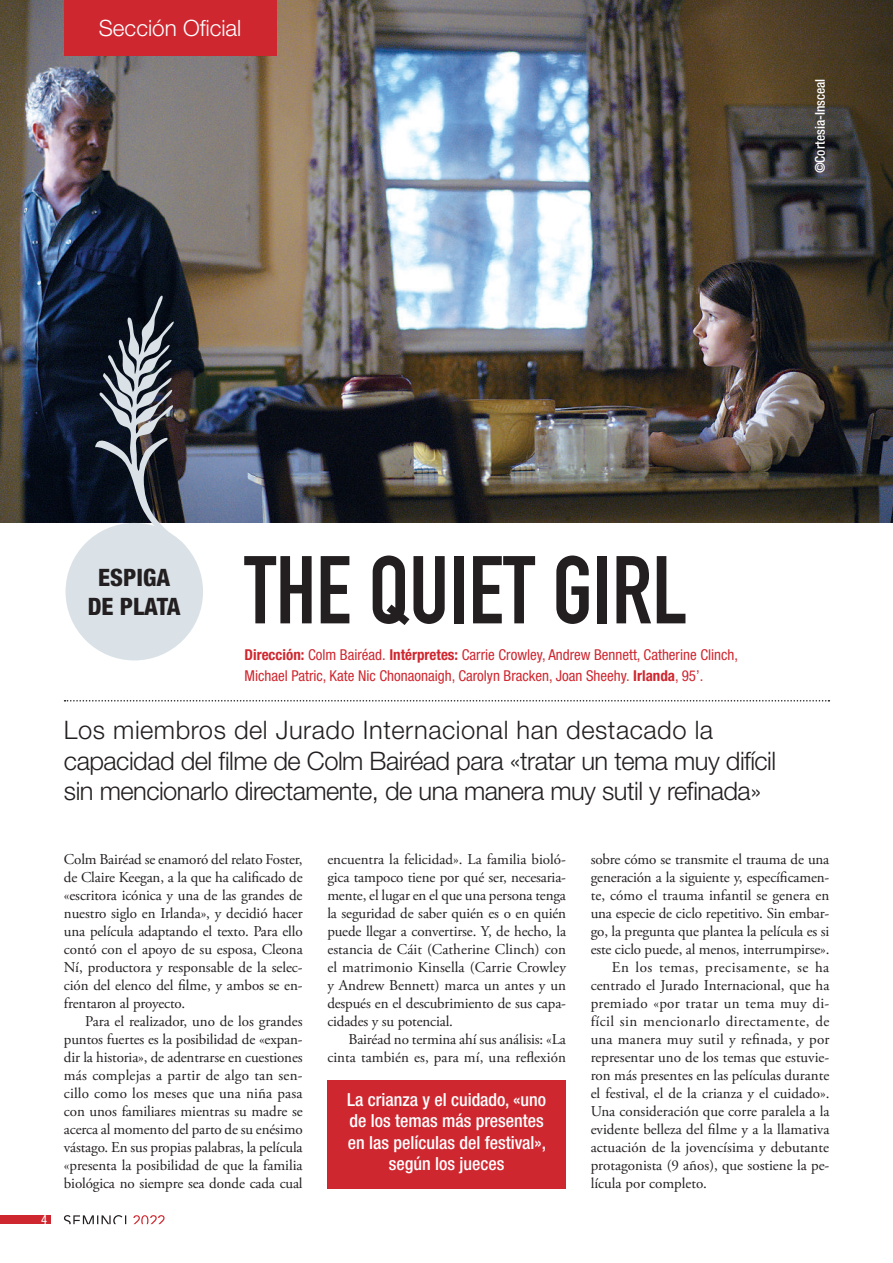
<style>
.page{position:relative;width:893px;height:1263px;background:#fff}
.page>*{position:absolute;margin:0;border:0;box-sizing:border-box;transform-origin:0 0}
.t1{font:94.5px "DIN Engschrift Std";color:#231f20}
.t2{font:300 25.5px/30.6px "Helvetica Neue LT Std";letter-spacing:-.02em;color:#231f20}
.t3{font:800 condensed 24px/28.8px "Helvetica Neue LT Std";color:#231f20;text-align:center}
.t4{font:300 22.5px "Helvetica Neue LT Std";color:#fff}
.t5{font:500 condensed 18px/21.6px "Helvetica Neue LT Std";color:#fff;text-align:center}
.t6{font:15px/18px "Adobe Garamond Pro";color:#231f20;text-align:justify}
.t7{font:condensed 15px/21px "Helvetica Neue LT Std";color:#cf2730}
.t8{font:15px "Adobe Garamond Pro";letter-spacing:.025em;color:#231f20}
.t9{font:15px "Adobe Garamond Pro";letter-spacing:.02em;color:#231f20}
.t10{font:15px "Adobe Garamond Pro";letter-spacing:.035em;color:#231f20}
.t11{font:500 condensed 13.5px "Helvetica Neue LT Std";color:#fff}
.t12{font:condensed 12.75px "Helvetica Neue LT Std";color:#fff}
.s1{font-weight:700}
</style>
<div class="page">
<div style="left:0;top:1215px;width:50px;height:9px;background:#cf2730"></div>
<svg style="left:64px;top:1215px;width:62px;height:9px"></svg>
<svg style="left:133px;top:1215px;width:32px;height:9px"></svg>
<img style="left:0;top:0;width:893px;height:522px">
<svg style="left:65px;top:700px;width:764px;height:1px"></svg>
<div style="left:66px;top:523px;width:137px;height:137px;background:#dae2e7;border-radius:50%"></div>
<svg style="left:92px;top:296px;width:98px;height:255px;background:#4f545d"></svg>
<div style="left:64px;top:0;width:212px;height:55px;background:#cf2730"></div>
<div style="left:327px;top:1080px;width:239px;height:108px;background:#cf2730"></div>
<h3 class="t4" style="left:99px;top:14px;width:144px">Sección Oficial</h3>
<p class="t11" style="left:812px;top:173px;width:96px;rotate:-90deg">©Cortesia-Insceal</p>
<h3 class="t3" style="left:88px;top:562px;width:94px">ESPIGA<br>DE PLATA</h3>
<h1 class="t1" style="left:244px;top:535px;width:444px">THE QUIET GIRL</h1>
<p class="t7" style="left:244px;top:644px;width:495px"><span class="s1">Dirección:</span> Colm Bairéad. <span class="s1">Intérpretes:</span> Carrie Crowley, Andrew Bennett, Catherine Clinch,<br>Michael Patric, Kate Nic Chonaonaigh, Carolyn Bracken, Joan Sheehy. <span class="s1">Irlanda</span>, 95’.</p>
<h2 class="t2" style="left:64px;top:714px;width:714px">Los miembros del Jurado Internacional han destacado la capacidad del filme de Colm Bairéad para «tratar un tema muy difícil sin mencionarlo directamente, de una manera muy sutil y refinada»</h2>
<p class="t12" style="left:41px;top:1212px;width:8px">4</p>
<p class="t6" style="left:64px;top:851px;width:240px">Colm Bairéad se enamoró del relato Foster, de Claire Keegan, a la que ha calificado de «escritora icónica y una de las grandes de nuestro siglo en Irlanda», y decidió hacer una película adaptando el texto. Para ello contó con el apoyo de su esposa, Cleona Ní, productora y responsable de la selec&shy;ción del elenco del filme, y ambos se en&shy;frentaron al proyecto.</p>
<p class="t6" style="left:64px;top:1013px;width:240px;text-indent:21px">Para el realizador, uno de los grandes puntos fuertes es la posibilidad de «expan&shy;dir la historia», de adentrarse en cuestiones más complejas a partir de algo tan sen&shy;cillo como los meses que una niña pasa con unos familiares mientras su madre se acerca al momento del parto de su enésimo vástago. En sus propias palabras, la película «presenta la posibilidad de que la familia biológica no siempre sea donde cada cual</p>
<p class="t6" style="left:327px;top:851px;width:240px">encuentra la felicidad». La familia bioló&shy;gica tampoco tiene por qué ser, necesaria&shy;mente, el lugar en el que una persona tenga la seguridad de saber quién es o en quién puede llegar a convertirse. Y, de hecho, la estancia de Cáit (Catherine Clinch) con el matrimonio Kinsella (Carrie Crowley y Andrew Bennett) marca un antes y un después en el descubrimiento de sus capa&shy;cidades y su potencial.</p>
<p class="t6" style="left:327px;top:1031px;width:240px;text-align:right">Bairéad no termina ahí sus análisis: «La cinta también es, para mí, una reflexión</p>
<p class="t5" style="left:347px;top:1088px;width:201px">La crianza y el cuidado, «uno de los temas más presentes en las películas del festival», según los jueces</p>
<p class="t6" style="left:591px;top:851px;width:240px">sobre cómo se transmite el trauma de una</p>
<p class="t6" style="left:591px;top:869px;width:240px">generación a la siguiente y, específicamen-</p>
<p class="t6" style="left:591px;top:887px;width:240px">te, cómo el trauma infantil se genera en</p>
<p class="t6" style="left:591px;top:905px;width:240px">una especie de ciclo repetitivo. Sin embar-</p>
<p class="t6" style="left:591px;top:923px;width:240px">go, la pregunta que plantea la película es si</p>
<p class="t6" style="left:591px;top:941px;width:240px">este ciclo puede, al menos, interrumpirse».</p>
<p class="t10" style="left:612px;top:958px;width:219px">En los temas, precisamente, se ha</p>
<p class="t6" style="left:591px;top:977px;width:240px">centrado el Jurado Internacional, que ha</p>
<p class="t9" style="left:591px;top:994px;width:240px">premiado «por tratar un tema muy di-</p>
<p class="t8" style="left:591px;top:1012px;width:240px">fícil sin mencionarlo directamente, de</p>
<p class="t6" style="left:591px;top:1031px;width:240px">una manera muy sutil y refinada, y por</p>
<p class="t6" style="left:591px;top:1049px;width:240px">representar uno de los temas que estuvie-</p>
<p class="t6" style="left:591px;top:1067px;width:240px">ron más presentes en las películas durante</p>
<p class="t6" style="left:591px;top:1085px;width:240px">el festival, el de la crianza y el cuidado».</p>
<p class="t6" style="left:591px;top:1103px;width:240px">Una consideración que corre paralela a la</p>
<p class="t6" style="left:591px;top:1121px;width:240px">evidente belleza del filme y a la llamativa</p>
<p class="t6" style="left:591px;top:1139px;width:240px">actuación de la jovencísima y debutante</p>
<p class="t6" style="left:591px;top:1157px;width:240px">protagonista (9 años), que sostiene la pe-</p>
<p class="t6" style="left:591px;top:1175px;width:118px">lícula por completo.</p>
</div>
